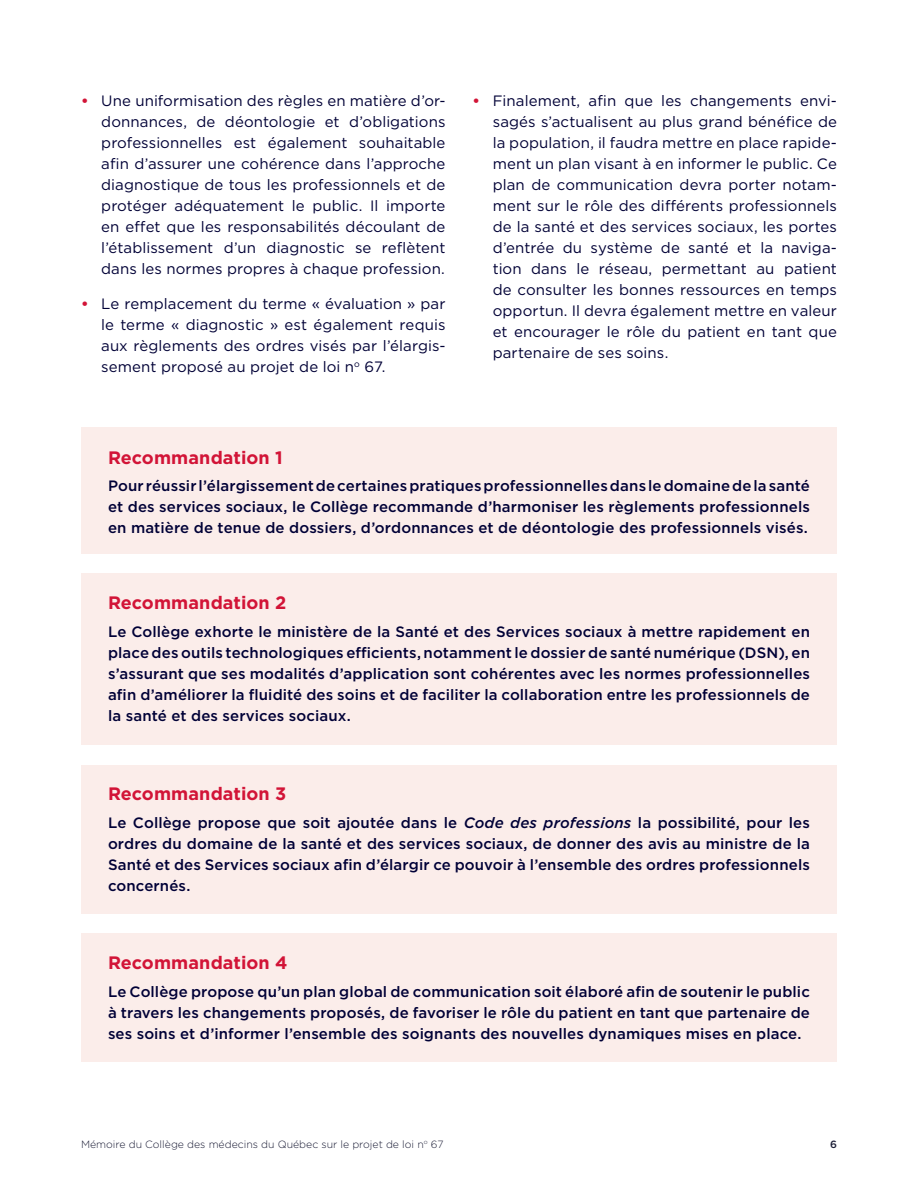
<style>
.page{position:relative;width:918px;height:1188px;background:#fff}
.page>*{position:absolute;margin:0;border:0;box-sizing:border-box;transform-origin:0 0}
.CMQ_-_Texte_courant__bleu{font:700 18px "Gotham";letter-spacing:.005em;color:#d21437}
.CMQ_-_Texte_courant__bleu-2{font:500 15px/21px "Gotham";letter-spacing:.01em;color:#000036;text-align:justify}
.t1{font:15px/21px "Gotham";letter-spacing:.005em;color:#000036;text-align:justify}
.t2{font:300 10.5px "Gotham";color:#1b1d36}
.t3{font:500 10.5px "Gotham";color:#1b1d36}
.s1{font-weight:700;color:#d21437}
.s2{font-style:italic}
</style>
<div class="page">
<div style="left:81px;top:428px;width:756px;height:126px;background:#fbedea"></div>
<div style="left:81px;top:573px;width:756px;height:172px;background:#fbedea"></div>
<div style="left:81px;top:765px;width:756px;height:149px;background:#fbedea"></div>
<div style="left:81px;top:933px;width:756px;height:129px;background:#fbedea"></div>
<p class="t1" style="left:101px;top:90px;width:346px;text-indent:-20px"><span class="s1">•</span> Une uniformisation des règles en matière d’or&shy;donnances, de déontologie et d’obligations professionnelles est également souhaitable afin d’assurer une cohérence dans l’approche diagnostique de tous les professionnels et de protéger adéquatement le public. Il importe en effet que les responsabilités découlant de l’établissement d’un diagnostic se reflètent dans les normes propres à chaque profession.</p>
<p class="t1" style="left:101px;top:293px;width:346px;text-indent:-20px"><span class="s1">•</span> Le remplacement du terme « évaluation » par le terme « diagnostic » est également requis aux règlements des ordres visés par l’élargis&shy;sement proposé au projet de loi n<sup>o</sup> 67.</p>
<p class="t1" style="left:493px;top:90px;width:346px;text-indent:-20px"><span class="s1">•</span> Finalement, afin que les changements envi&shy;sagés s’actualisent au plus grand bénéfice de la population, il faudra mettre en place rapide&shy;ment un plan visant à en informer le public. Ce plan de communication devra porter notam&shy;ment sur le rôle des différents professionnels de la santé et des services sociaux, les portes d’entrée du système de santé et la naviga&shy;tion dans le réseau, permettant au patient de consulter les bonnes ressources en temps opportun. Il devra également mettre en valeur et encourager le rôle du patient en tant que partenaire de ses soins.</p>
<p class="CMQ_-_Texte_courant__bleu" style="left:108px;top:445px;width:176px">Recommandation 1</p>
<p class="CMQ_-_Texte_courant__bleu-2" style="left:108px;top:475px;width:703px">Pour réussir l’élargissement de certaines pratiques professionnelles dans le domaine de la santé et des services sociaux, le Collège recommande d’harmoniser les règlements professionnels en matière de tenue de dossiers, d’ordonnances et de déontologie des professionnels visés.</p>
<p class="CMQ_-_Texte_courant__bleu" style="left:108px;top:591px;width:180px">Recommandation 2</p>
<p class="CMQ_-_Texte_courant__bleu-2" style="left:108px;top:621px;width:704px">Le Collège exhorte le ministère de la Santé et des Services sociaux à mettre rapidement en place des outils technologiques efficients, notamment le dossier de santé numérique (DSN), en s’assurant que ses modalités d’application sont cohérentes avec les normes professionnelles afin d’améliorer la fluidité des soins et de faciliter la collaboration entre les professionnels de la santé et des services sociaux.</p>
<p class="CMQ_-_Texte_courant__bleu" style="left:108px;top:782px;width:180px">Recommandation 3</p>
<p class="CMQ_-_Texte_courant__bleu-2" style="left:108px;top:812px;width:704px">Le Collège propose que soit ajoutée dans le <span class="s2">Code des professions</span> la possibilité, pour les ordres du domaine de la santé et des services sociaux, de donner des avis au ministre de la Santé et des Services sociaux afin d’élargir ce pouvoir à l’ensemble des ordres professionnels concernés.</p>
<p class="CMQ_-_Texte_courant__bleu" style="left:108px;top:951px;width:181px">Recommandation 4</p>
<p class="CMQ_-_Texte_courant__bleu-2" style="left:108px;top:981px;width:704px">Le Collège propose qu’un plan global de communication soit élaboré afin de soutenir le public à travers les changements proposés, de favoriser le rôle du patient en tant que partenaire de ses soins et d’informer l’ensemble des soignants des nouvelles dynamiques mises en place.</p>
<p class="t2" style="left:81px;top:1137px;width:364px">Mémoire du Collège des médecins du Québec sur le projet de loi n<sup>o</sup> 67</p>
<p class="t3" style="left:830px;top:1137px;width:8px">6</p>
</div>
